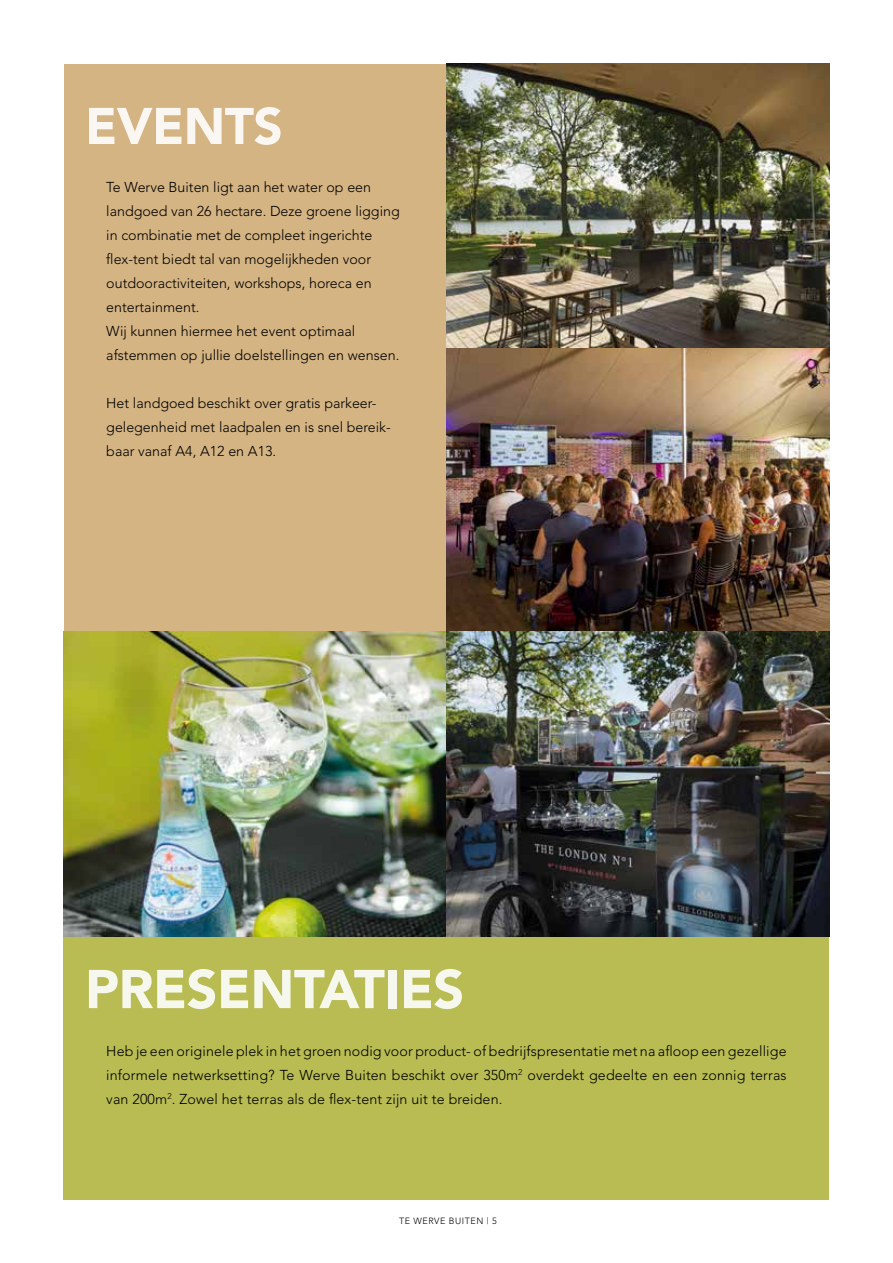
<style>
.page{position:relative;width:893px;height:1263px;background:#fff}
.page>*{position:absolute;margin:0;border:0;box-sizing:border-box;transform-origin:0 0}
.t1{font:900 54px "Avenir";letter-spacing:-.01em;color:#fff}
.t2{font:900 51px "Avenir";letter-spacing:-.01em;color:#fff}
.t3{font:300 14.25px/24px "Avenir";color:#000}
.t4{font:300 9px "Avenir";letter-spacing:.06em;color:#000}
</style>
<div class="page">
<div style="left:64px;top:936px;width:765px;height:263px;background:#b8bc53"></div>
<div style="left:64px;top:64px;width:382px;height:567px;background:#d5b484"></div>
<img style="left:446px;top:64px;width:383px;height:284px">
<img style="left:446px;top:348px;width:383px;height:283px">
<img style="left:64px;top:631px;width:765px;height:305px">
<img style="left:446px;top:632px;width:383px;height:304px">
<h2 class="t2" style="left:85px;top:95px;width:199px">EVENTS</h2>
<p class="t3" style="left:106px;top:175px;width:295px">Te Werve Buiten ligt aan het water op een landgoed van 26 hectare. Deze groene ligging in combinatie met de compleet ingerichte flex-tent biedt tal van mogelijkheden voor outdooractiviteiten, workshops, horeca en entertainment.<br>Wij kunnen hiermee het event optimaal afstemmen op jullie doelstellingen en wensen.</p>
<p class="t3" style="left:106px;top:391px;width:286px">Het landgoed beschikt over gratis parkeer&shy;gelegenheid met laadpalen en is snel bereik&shy;baar vanaf A4, A12 en A13.</p>
<h1 class="t1" style="left:85px;top:957px;width:381px">PRESENTATIES</h1>
<p class="t3" style="left:106px;top:1039px;width:682px;text-align:justify">Heb je een originele plek in het groen nodig voor product- of bedrijfspresentatie met na afloop een gezellige informele netwerksetting? Te Werve Buiten beschikt over 350m<sup>2</sup> overdekt gedeelte en een zonnig terras van 200m<sup>2</sup>. Zowel het terras als de flex-tent zijn uit te breiden.</p>
<p class="t4" style="left:399px;top:1216px;width:99px">TE WERVE BUITEN | 5</p>
</div>
